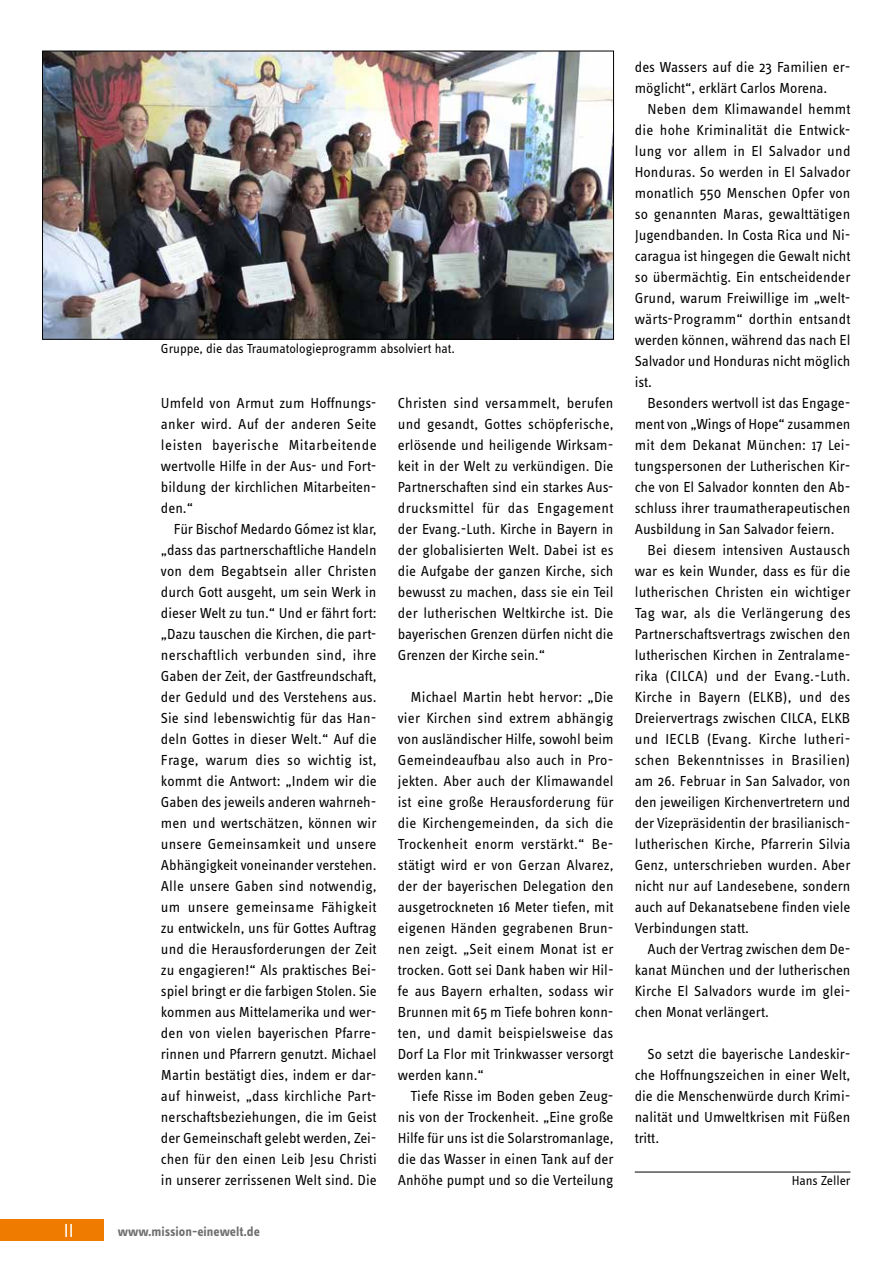
<style>
.page{position:relative;width:893px;height:1263px;background:#fff}
.page>*{position:absolute;margin:0;border:0;box-sizing:border-box;transform-origin:0 0}
.t1{font:19.5px "Info OT Text";color:#fff}
.t2{font:15px/21px "Info OT Text";color:#000;text-align:justify}
.t3{font:13.5px "Info OT Text";letter-spacing:-.005em;color:#000}
.t4{font:700 13.5px "Info OT Text";color:#6f6f6e}
</style>
<div class="page">
<div style="left:0;top:1220px;width:104px;height:21px;background:#ef7c00"></div>
<hr style="left:635px;top:1172px;width:215px;height:1px;background:#000">
<img style="left:44px;top:53px;width:568px;height:284px">
<div style="left:42px;top:51px;width:572px;height:288px;border:1px solid #000"></div>
<p class="t3" style="left:161px;top:341px;width:295px">Gruppe, die das Traumatologieprogramm absolviert hat.</p>
<p class="t2" style="left:161px;top:392px;width:217px">Umfeld von Armut zum Hoffnungs&shy;anker wird. Auf der anderen Seite leisten bayerische Mitarbeitende wertvolle Hilfe in der Aus- und Fort&shy;bildung der kirchlichen Mitarbeiten&shy;den.“</p>
<p class="t2" style="left:161px;top:518px;width:217px;text-indent:13px">Für Bischof Medardo Gómez ist klar, „dass das partnerschaftliche Handeln von dem Begabtsein aller Christen durch Gott ausgeht, um sein Werk in dieser Welt zu tun.“ Und er fährt fort: „Dazu tauschen die Kirchen, die part&shy;nerschaftlich verbunden sind, ihre Gaben der Zeit, der Gastfreundschaft, der Geduld und des Verstehens aus.<br>Sie sind lebenswichtig für das Han&shy;deln Gottes in dieser Welt.“ Auf die Frage, warum dies so wichtig ist, kommt die Antwort: „Indem wir die Gaben des jeweils anderen wahrneh&shy;men und wertschätzen, können wir unsere Gemeinsamkeit und unsere Abhängigkeit voneinander verstehen.<br>Alle unsere Gaben sind notwendig, um unsere gemeinsame Fähigkeit zu entwickeln, uns für Gottes Auftrag und die Herausforderungen der Zeit zu engagieren!“ Als praktisches Bei&shy;spiel bringt er die farbigen Stolen. Sie kommen aus Mittelamerika und wer&shy;den von vielen bayerischen Pfarre&shy;rinnen und Pfarrern genutzt. Michael Martin bestätigt dies, indem er dar&shy;auf hinweist, „dass kirchliche Part&shy;nerschaftsbeziehungen, die im Geist der Gemeinschaft gelebt werden, Zei&shy;chen für den einen Leib Jesu Christi in unserer zerrissenen Welt sind. Die</p>
<h1 class="t1" style="left:64px;top:1218px;width:11px">II</h1>
<p class="t4" style="left:118px;top:1223px;width:144px">www.mission-einewelt.de</p>
<p class="t2" style="left:398px;top:392px;width:217px">Christen sind versammelt, berufen und gesandt, Gottes schöpferische, erlösende und heiligende Wirksam&shy;keit in der Welt zu verkündigen. Die Partnerschaften sind ein starkes Aus&shy;drucksmittel für das Engagement der Evang.-Luth. Kirche in Bayern in der globalisierten Welt. Dabei ist es die Aufgabe der ganzen Kirche, sich bewusst zu machen, dass sie ein Teil der lutherischen Weltkirche ist. Die bayerischen Grenzen dürfen nicht die Grenzen der Kirche sein.“</p>
<p class="t2" style="left:398px;top:686px;width:217px;text-indent:13px">Michael Martin hebt hervor: „Die vier Kirchen sind extrem abhängig von ausländischer Hilfe, sowohl beim Gemeindeaufbau also auch in Pro&shy;jekten. Aber auch der Klimawandel ist eine große Herausforderung für die Kirchengemeinden, da sich die Trockenheit enorm verstärkt.“ Be&shy;stätigt wird er von Gerzan Alvarez, der der bayerischen Delegation den ausgetrockneten 16 Meter tiefen, mit eigenen Händen gegrabenen Brun&shy;nen zeigt. „Seit einem Monat ist er trocken. Gott sei Dank haben wir Hil&shy;fe aus Bayern erhalten, sodass wir Brunnen mit 65 m Tiefe bohren konn&shy;ten, und damit beispielsweise das Dorf La Flor mit Trinkwasser versorgt werden kann.“</p>
<p class="t2" style="left:398px;top:1085px;width:217px;text-indent:13px">Tiefe Risse im Boden geben Zeug&shy;nis von der Trockenheit. „Eine große Hilfe für uns ist die Solarstromanlage, die das Wasser in einen Tank auf der Anhöhe pumpt und so die Verteilung</p>
<p class="t2" style="left:635px;top:56px;width:217px">des Wassers auf die 23 Familien er&shy;möglicht“, erklärt Carlos Morena.</p>
<p class="t2" style="left:635px;top:98px;width:217px;text-indent:13px">Neben dem Klimawandel hemmt die hohe Kriminalität die Entwick&shy;lung vor allem in El Salvador und Honduras. So werden in El Salvador monatlich 550 Menschen Opfer von so genannten Maras, gewalttätigen Jugendbanden. In Costa Rica und Ni&shy;caragua ist hingegen die Gewalt nicht so übermächtig. Ein entscheidender Grund, warum Freiwillige im „welt&shy;wärts-Programm“ dorthin entsandt werden können, während das nach El Salvador und Honduras nicht möglich ist.</p>
<p class="t2" style="left:635px;top:392px;width:217px;text-indent:13px">Besonders wertvoll ist das Engage&shy;ment von „Wings of Hope“ zusammen mit dem Dekanat München: 17 Lei&shy;tungspersonen der Lutherischen Kir&shy;che von El Salvador konnten den Ab&shy;schluss ihrer traumatherapeutischen Ausbildung in San Salvador feiern.</p>
<p class="t2" style="left:635px;top:539px;width:217px;text-indent:13px">Bei diesem intensiven Austausch war es kein Wunder, dass es für die lutherischen Christen ein wichtiger Tag war, als die Verlängerung des Partnerschaftsvertrags zwischen den lutherischen Kirchen in Zentralame&shy;rika (CILCA) und der Evang.-Luth.<br>Kirche in Bayern (ELKB), und des Dreiervertrags zwischen CILCA, ELKB und IECLB (Evang. Kirche lutheri&shy;schen Bekenntnisses in Brasilien) am 26. Februar in San Salvador, von den jeweiligen Kirchenvertretern und der Vizepräsidentin der brasilianisch&shy;lutherischen Kirche, Pfarrerin Silvia Genz, unterschrieben wurden. Aber nicht nur auf Landesebene, sondern auch auf Dekanatsebene finden viele Verbindungen statt.</p>
<p class="t2" style="left:635px;top:938px;width:217px;text-indent:13px">Auch der Vertrag zwischen dem De&shy;kanat München und der lutherischen Kirche El Salvadors wurde im glei&shy;chen Monat verlängert.</p>
<p class="t2" style="left:635px;top:1043px;width:217px;text-indent:13px">So setzt die bayerische Landeskir&shy;che Hoffnungszeichen in einer Welt, die die Menschenwürde durch Krimi&shy;nalität und Umweltkrisen mit Füßen tritt.</p>
<p class="t3" style="left:792px;top:1172px;width:60px">Hans Zeller</p>
</div>
